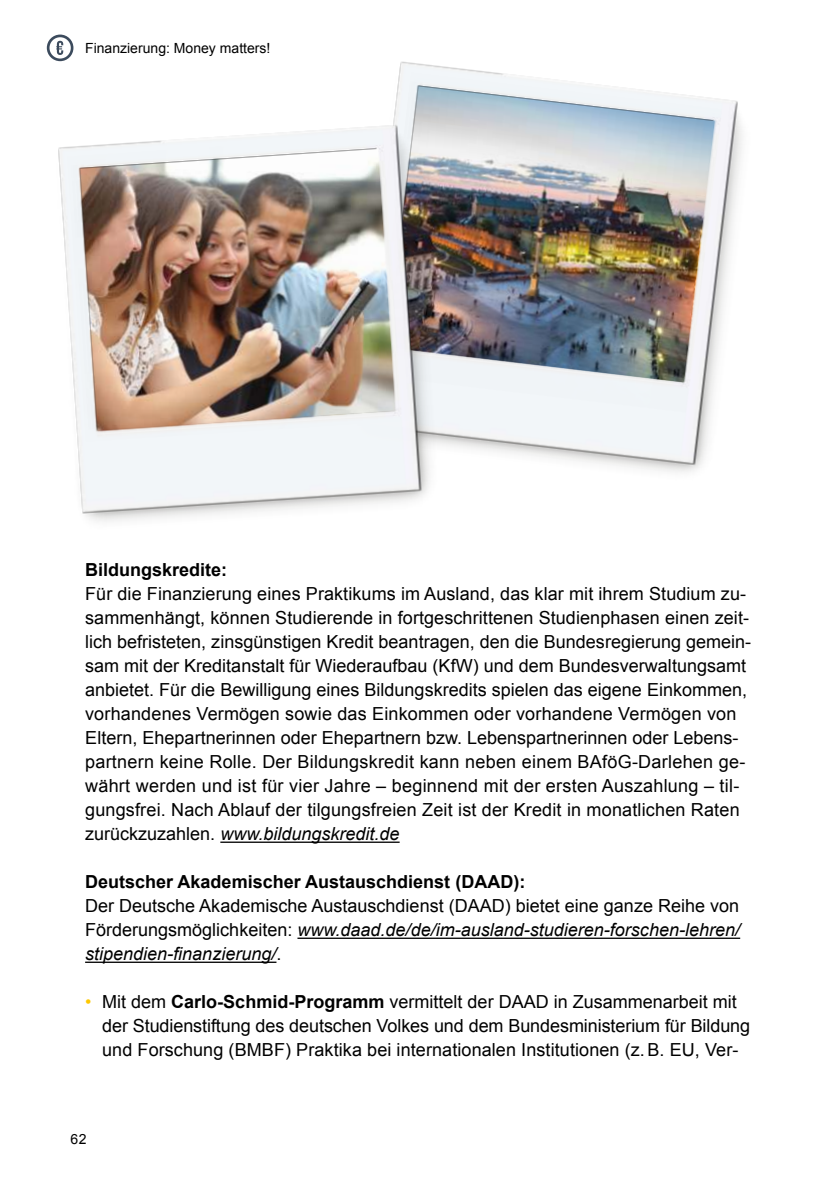
<style>
.page{position:relative;width:840px;height:1191px;background:#fff}
.page>*{position:absolute;margin:0;border:0;box-sizing:border-box;transform-origin:0 0}
.t1{font:18px/24px "Arial";letter-spacing:.005em;color:#000}
.t2{font:700 18px "Arial";color:#000}
.t3{font:14px "Arial";color:#000}
.s1{font-style:italic}
.s2{color:#fec800}
.s3{font-weight:700}
</style>
<div class="page">
<img style="left:524px;top:78px;width:218px;height:394px">
<img style="left:46px;top:34px;width:478px;height:488px">
<hr style="left:220px;top:841px;width:179px;height:2px;background:#000">
<hr style="left:297px;top:937px;width:442px;height:2px;background:#000">
<hr style="left:85px;top:961px;width:191px;height:2px;background:#000">
<img style="left:82px;top:152px;width:312px;height:277px">
<img style="left:403px;top:89px;width:310px;height:293px">
<svg style="left:47px;top:35px;width:26px;height:26px"></svg>
<p class="t3" style="left:85px;top:43px;width:187px">Finanzierung: Money matters!</p>
<p class="t2" style="left:85px;top:563px;width:144px">Bildungskredite:</p>
<p class="t1" style="left:85px;top:583px;width:667px">Für die Finanzierung eines Praktikums im Ausland, das klar mit ihrem Studium zu&shy;sammenhängt, können Studierende in fortgeschrittenen Studienphasen einen zeit&shy;lich befristeten, zinsgünstigen Kredit beantragen, den die Bundesregierung gemein&shy;sam mit der Kreditanstalt für Wiederaufbau (KfW) und dem Bundesverwaltungsamt anbietet. Für die Bewilligung eines Bildungskredits spielen das eigene Einkommen, vorhandenes Vermögen sowie das Einkommen oder vorhandene Vermögen von Eltern, Ehepartnerinnen oder Ehepartnern bzw. Lebenspartnerinnen oder Lebens&shy;partnern keine Rolle. Der Bildungskredit kann neben einem BAföG-Darlehen ge&shy;währt werden und ist für vier Jahre – beginnend mit der ersten Auszahlung – til&shy;gungsfrei. Nach Ablauf der tilgungsfreien Zeit ist der Kredit in monatlichen Raten zurückzuzahlen. <span class="s1">www.bildungskredit.de</span></p>
<p class="t2" style="left:85px;top:875px;width:441px">Deutscher Akademischer Austauschdienst (DAAD):</p>
<p class="t1" style="left:85px;top:895px;width:656px;text-align:justify">Der Deutsche Akademische Austauschdienst (DAAD) bietet eine ganze Reihe von Förderungsmöglichkeiten: <span class="s1">www.daad.de/de/im-ausland-studieren-forschen- lehren/ stipendien-finanzierung/</span>.</p>
<p class="t1" style="left:102px;top:991px;width:649px;text-indent:-17px"><span class="s2">•</span> Mit dem <span class="s3">Carlo-Schmid-Programm</span> vermittelt der DAAD in Zusammenarbeit mit der Studienstiftung des deutschen Volkes und dem Bundesministerium für Bildung und Forschung (BMBF) Praktika bei internationalen Institu tionen (z. B. EU, Ver-</p>
<p class="t3" style="left:71px;top:1134px;width:17px">62</p>
</div>
